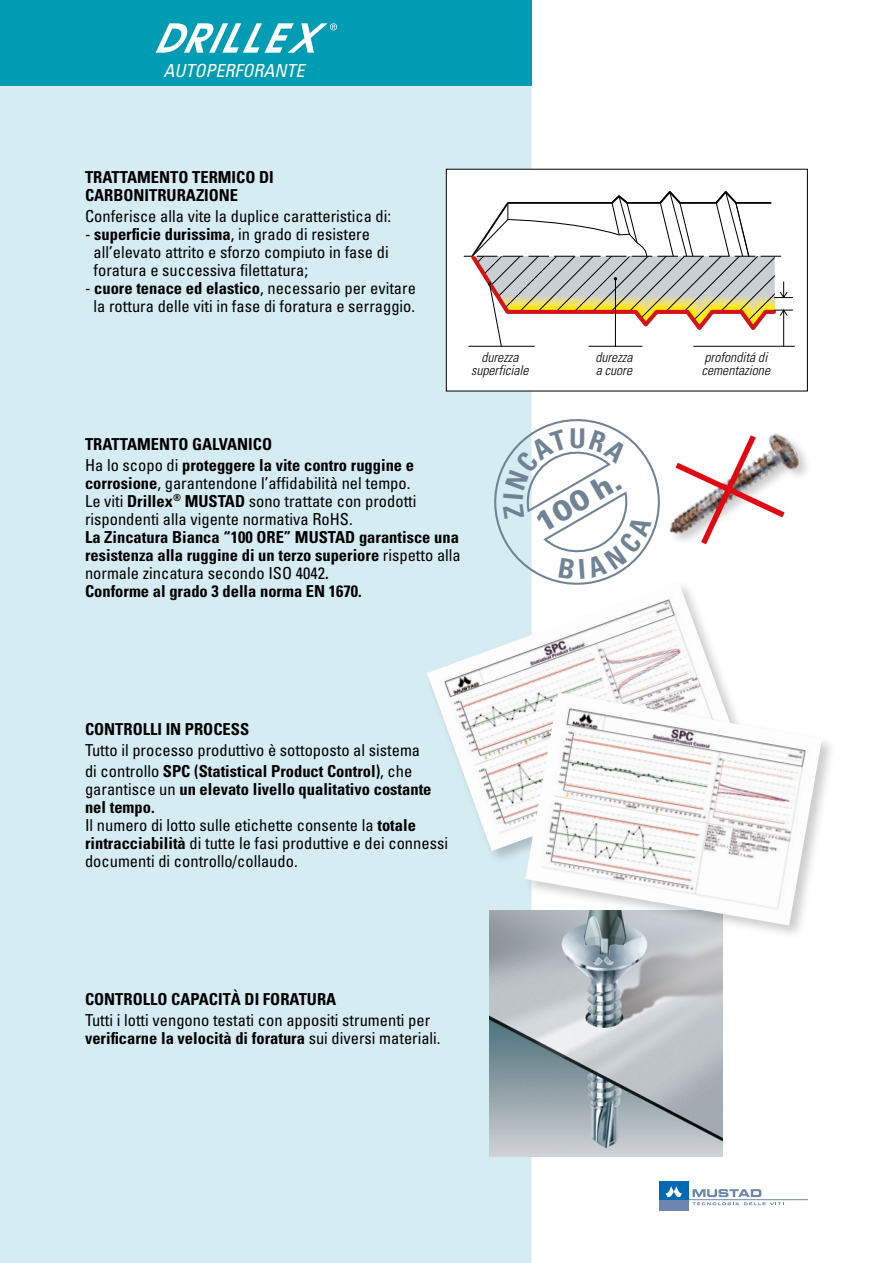
<style>
.page{position:relative;width:893px;height:1263px;background:#fff}
.page>*{position:absolute;margin:0;border:0;box-sizing:border-box;transform-origin:0 0}
.t1{font:900 29.25px "Univers";color:#708395}
.t2{font:italic condensed 18px "Univers";color:#fff}
.t3{font:condensed 16.5px/18px "Univers";color:#000}
.t4{font:700 condensed 16.5px/18px "Univers";color:#000}
.t5{font:italic 300 condensed 13.65px/13.6px "Univers";color:#000}
.s1{font-weight:700}
.s2{font-weight:400}
</style>
<div class="page">
<div style="left:0;top:85px;width:531px;height:1178px;background:#d5ecf2"></div>
<div style="left:0;top:0;width:531px;height:85px;background:#009cb4"></div>
<hr style="left:688px;top:1199px;width:120px;height:1px;background:#6e85af">
<div style="left:659px;top:1181px;width:29px;height:29px;background:#6e85af"></div>
<div style="left:659px;top:1181px;width:29px;height:19px;background:#0069b4"></div>
<svg style="left:666px;top:1186px;width:16px;height:11px"></svg>
<svg style="left:692px;top:1189px;width:92px;height:16px"></svg>
<svg style="left:156px;top:23px;width:181px;height:30px"></svg>
<div style="left:446px;top:169px;width:361px;height:222px;background:#fff"></div>
<div style="left:446px;top:169px;width:362px;height:222px;border:1px solid #000"></div>
<hr style="left:694px;top:346px;width:100px;height:1px;background:#000">
<svg style="left:464px;top:191px;width:329px;height:156px"></svg>
<img style="left:489px;top:910px;width:234px;height:247px">
<div style="left:424px;top:579px;width:334px;height:286px;background:#000;opacity:.2"></div>
<img style="left:427px;top:581px;width:316px;height:270px">
<div style="left:523px;top:690px;width:314px;height:250px;background:#000;opacity:.2"></div>
<img style="left:525px;top:692px;width:297px;height:233px">
<img style="left:791px;top:441px;width:16px;height:36px">
<svg style="left:481px;top:406px;width:310px;height:192px"></svg>
<p class="t2" style="left:163px;top:59px;width:143px">AUTOPERFORANTE</p>
<p class="t4" style="left:85px;top:168px;width:190px">TRATTAMENTO TERMICO DI<br>CARBONITRURAZIONE</p>
<p class="t3" style="left:85px;top:207px;width:308px">Conferisce alla vite la duplice caratteristica di:</p>
<p class="t3" style="left:94px;top:225px;width:297px;text-indent:-8px">- <span class="s1">superficie durissima</span>, in grado di resistere all’elevato attrito e sforzo compiuto in fase di foratura e successiva filettatura;</p>
<p class="t3" style="left:85px;top:279px;width:332px;text-align:center">- <span class="s1">cuore tenace ed elastico</span>, necessario per evitare la rottura delle viti in fase di foratura e serraggio.</p>
<p class="t5" style="left:471px;top:350px;width:59px;text-align:center">durezza superficiale</p>
<p class="t5" style="left:595px;top:350px;width:39px">durezza a cuore</p>
<p class="t4" style="left:85px;top:433px;width:331px;line-height:21px">TRATTAMENTO GALVANICO<br><span class="s2">Ha lo scopo di</span> proteggere la vite contro ruggine e</p>
<p class="t3" style="left:85px;top:474px;width:333px"><span class="s1">corrosione</span>, garantendone l’affidabilità nel tempo.<br>Le viti <span class="s1">Drillex</span><sup>®</sup> <span class="s1">MUSTAD</span> sono trattate con prodotti rispondenti alla vigente normativa RoHS.</p>
<p class="t4" style="left:85px;top:528px;width:377px">La Zincatura Bianca “100 ORE” MUSTAD garantisce una resistenza alla ruggine di un terzo superiore <span class="s2">rispetto alla normale zincatura secondo ISO 4042</span>.<br>Conforme al grado 3 della norma EN 1670.</p>
<h1 class="t1" style="left:528px;top:509px;width:96px;rotate:-30deg">100 h.</h1>
<p class="t4" style="left:85px;top:720px;width:166px">CONTROLLI IN PROCESS</p>
<p class="t3" style="left:85px;top:739px;width:337px;line-height:21px">Tutto il processo produttivo è sottoposto al sistema di controllo <span class="s1">SPC (Statistical Product Control)</span>, che</p>
<p class="t3" style="left:85px;top:780px;width:364px">garantisce un <span class="s1">un elevato livello qualitativo costante nel tempo.<br></span>Il numero di lotto sulle etichette consente la <span class="s1">totale rintracciabilità</span> di tutte le fasi produttive e dei connessi documenti di controllo/collaudo.</p>
<p class="t4" style="left:85px;top:990px;width:253px">CONTROLLO CAPACITÀ DI FORATURA</p>
<p class="t3" style="left:85px;top:1011px;width:357px">Tutti i lotti vengono testati con appositi strumenti per <span class="s1">verificarne la velocità di foratura</span> sui diversi materiali.</p>
<p class="t5" style="left:702px;top:350px;width:70px">profonditá di cementazione</p>
</div>
